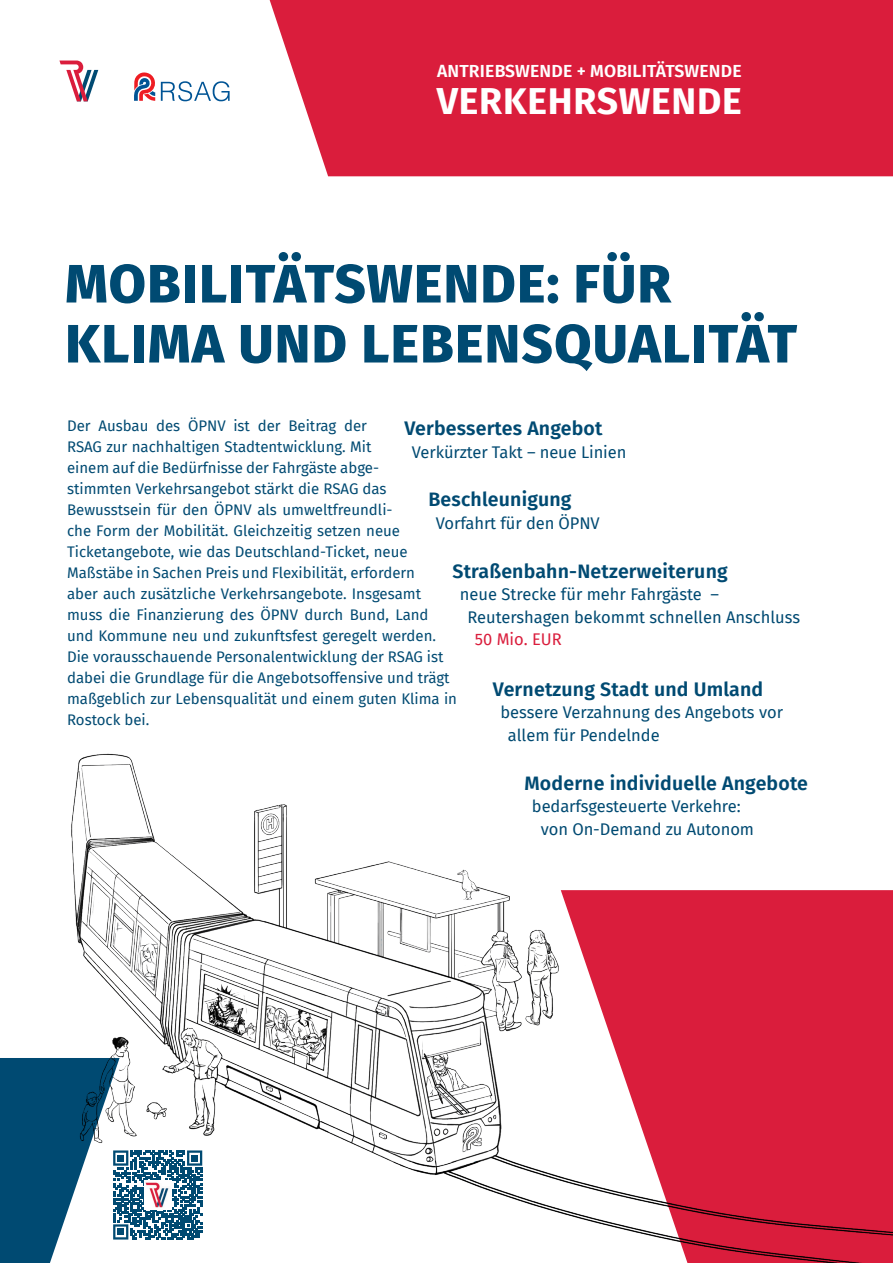
<style>
.page{position:relative;width:893px;height:1263px;background:#fff}
.page>*{position:absolute;margin:0;border:0;box-sizing:border-box;transform-origin:0 0}
.t1{font:800 54px/60px "Fira Sans";letter-spacing:.025em;color:#004a72}
.t2{font:700 37.35px "Fira Sans";letter-spacing:.02em;color:#fff}
.t3{font:600 19.5px "Fira Sans";letter-spacing:.01em;color:#004a72}
.t4{font:600 17.55px "Fira Sans";letter-spacing:.01em;color:#fff}
.t5{font:16.5px/22.5px "Fira Sans";letter-spacing:-.005em;color:#004a72}
.t6{font:16.5px "Fira Sans";color:#da1d3c}
.t7{font:15px/21px "Fira Sans";color:#004a72}
</style>
<div class="page">
<img style="left:71px;top:753px;width:490px;height:461px">
<svg style="left:134px;top:72px;width:96px;height:29px"></svg>
<svg style="left:59px;top:61px;width:39px;height:40px"></svg>
<div style="left:109px;top:1146px;width:98px;height:98px;background:linear-gradient(to bottom,#fff,#fff)"></div>
<svg style="left:0;top:1058px;width:202px;height:205px"></svg>
<div style="left:269px;top:0;width:624px;height:176px;background:#da1d3c"></div>
<svg style="left:561px;top:890px;width:332px;height:373px;fill:#da1d3c"></svg>
<p class="t4" style="left:437px;top:56px;width:306px">ANTRIEBSWENDE + MOBILITÄTSWENDE</p>
<h2 class="t2" style="left:437px;top:69px;width:306px">VERKEHRSWENDE</h2>
<h1 class="t1" style="left:65px;top:249px;width:733px">MOBILITÄTSWENDE: FÜR<br>KLIMA UND LEBENSQUALITÄT</h1>
<p class="t7" style="left:67px;top:415px;width:391px">Der Ausbau des ÖPNV ist der Beitrag der<br>RSAG zur nachhaltigen Stadtentwicklung. Mit<br>einem auf die Bedürfnisse der Fahrgäste abge-<br>stimmten Verkehrsangebot stärkt die RSAG das Bewusstsein für den ÖPNV als umweltfreundli-<br>che Form der Mobilität. Gleichzeitig setzen neue Ticketangebote, wie das Deutschland-Ticket, neue Maßstäbe in Sachen Preis und Flexibilität, erfordern<br>aber auch zusätzliche Verkehrsangebote. Insgesamt muss die Finanzierung des ÖPNV durch Bund, Land und Kommune neu und zukunftsfest geregelt werden.<br>Die vorausschauende Personalentwicklung der RSAG ist dabei die Grundlage für die Angebotsoffensive und trägt maßgeblich zur Lebensqualität und einem guten Klima in Rostock bei.</p>
<h3 class="t3" style="left:404px;top:412px;width:200px">Verbessertes Angebot</h3>
<p class="t5" style="left:412px;top:440px;width:216px">Verkürzter Takt – neue Linien</p>
<h3 class="t3" style="left:428px;top:483px;width:145px">Beschleunigung</h3>
<p class="t5" style="left:436px;top:511px;width:165px">Vorfahrt für den ÖPNV</p>
<h3 class="t3" style="left:452px;top:555px;width:277px">Straßenbahn-Netzerweiterung</h3>
<p class="t5" style="left:467px;top:583px;width:334px;text-indent:-8px">neue Strecke für mehr Fahrgäste –<br>Reutershagen bekommt schnellen Anschluss</p>
<p class="t6" style="left:475px;top:627px;width:88px">50 Mio. EUR</p>
<h3 class="t3" style="left:493px;top:673px;width:272px">Vernetzung Stadt und Umland</h3>
<p class="t5" style="left:508px;top:701px;width:277px;text-indent:-8px">bessere Verzahnung des Angebots vor allem für Pendelnde</p>
<h3 class="t3" style="left:524px;top:767px;width:285px">Moderne individuelle Angebote</h3>
<p class="t5" style="left:541px;top:795px;width:215px;text-indent:-9px">bedarfsgesteuerte Verkehre: von On-Demand zu Autonom</p>
</div>
